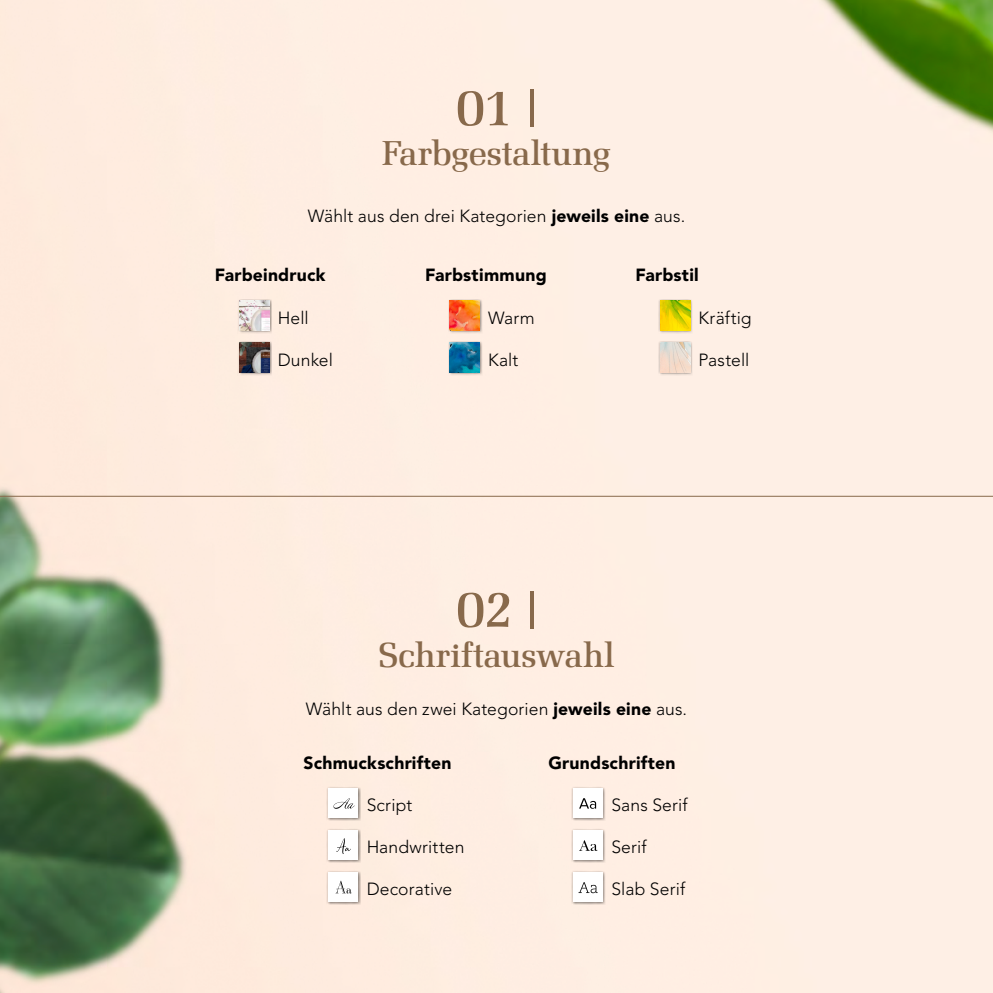
<style>
.page{position:relative;width:993px;height:993px;background:#fff}
.page>*{position:absolute;margin:0;border:0;box-sizing:border-box;transform-origin:0 0}
.t1{font:500 52.5px "Marsei";color:#88694b}
.t2{font:500 33.25px "Marsei";letter-spacing:.005em;color:#88694b}
.t3{font:300 17.5px "Avenir LT";letter-spacing:.005em;color:#000}
.t4{font:900 17.5px "Avenir LT";letter-spacing:.015em;color:#000}
.s1{font-weight:900}
</style>
<div class="page">
<img style="left:0;top:0;width:992px;height:992px">
<div style="left:326px;top:786px;width:35px;height:34px;background:#000;opacity:.5"></div>
<div style="left:328px;top:788px;width:30px;height:29px;background:#fff"></div>
<svg style="left:333px;top:798px;width:21px;height:10px"></svg>
<div style="left:326px;top:828px;width:35px;height:34px;background:#000;opacity:.5"></div>
<div style="left:328px;top:830px;width:30px;height:29px;background:#fff"></div>
<svg style="left:336px;top:838px;width:15px;height:15px"></svg>
<div style="left:326px;top:870px;width:35px;height:34px;background:#000;opacity:.5"></div>
<div style="left:328px;top:872px;width:30px;height:29px;background:#fff"></div>
<svg style="left:336px;top:880px;width:16px;height:13px"></svg>
<div style="left:237px;top:299px;width:35px;height:34px;background:#000;opacity:.5"></div>
<img style="left:239px;top:300px;width:30px;height:30px">
<div style="left:237px;top:341px;width:35px;height:34px;background:#000;opacity:.5"></div>
<img style="left:239px;top:342px;width:30px;height:30px">
<div style="left:571px;top:786px;width:34px;height:34px;background:#000;opacity:.5"></div>
<div style="left:573px;top:788px;width:29px;height:29px;background:#fff"></div>
<svg style="left:579px;top:798px;width:17px;height:10px"></svg>
<div style="left:571px;top:828px;width:34px;height:34px;background:#000;opacity:.5"></div>
<div style="left:573px;top:830px;width:29px;height:29px;background:#fff"></div>
<svg style="left:580px;top:840px;width:17px;height:10px"></svg>
<div style="left:571px;top:870px;width:34px;height:34px;background:#000;opacity:.5"></div>
<div style="left:573px;top:872px;width:29px;height:29px;background:#fff"></div>
<svg style="left:579px;top:882px;width:18px;height:10px"></svg>
<div style="left:447px;top:299px;width:35px;height:34px;background:#000;opacity:.5"></div>
<img style="left:449px;top:300px;width:30px;height:30px">
<div style="left:447px;top:341px;width:35px;height:34px;background:#000;opacity:.5"></div>
<img style="left:449px;top:342px;width:30px;height:30px">
<div style="left:657px;top:299px;width:35px;height:34px;background:#000;opacity:.5"></div>
<img style="left:660px;top:300px;width:29px;height:30px">
<div style="left:657px;top:341px;width:35px;height:34px;background:#000;opacity:.5"></div>
<img style="left:660px;top:342px;width:29px;height:30px">
<hr style="left:0;top:496px;width:992px;height:1px;background:#88694b">
<h1 class="t1" style="left:456px;top:77px;width:82px">01 |</h1>
<h2 class="t2" style="left:382px;top:134px;width:230px">Farbgestaltung</h2>
<p class="t3" style="left:307px;top:205px;width:379px">Wählt aus den drei Kategorien <span class="s1">jeweils eine</span> aus.</p>
<p class="t4" style="left:215px;top:265px;width:112px">Farbeindruck</p>
<p class="t3" style="left:278px;top:307px;width:32px">Hell</p>
<p class="t3" style="left:278px;top:349px;width:57px">Dunkel</p>
<p class="t4" style="left:425px;top:265px;width:123px">Farbstimmung</p>
<p class="t3" style="left:488px;top:307px;width:48px">Warm</p>
<p class="t3" style="left:488px;top:349px;width:32px">Kalt</p>
<p class="t4" style="left:635px;top:265px;width:65px">Farbstil</p>
<p class="t3" style="left:698px;top:307px;width:55px">Kräftig</p>
<p class="t3" style="left:698px;top:349px;width:52px">Pastell</p>
<h1 class="t1" style="left:456px;top:578px;width:82px">02 |</h1>
<h2 class="t2" style="left:378px;top:635px;width:237px">Schriftauswahl</h2>
<p class="t3" style="left:306px;top:698px;width:383px">Wählt aus den zwei Kategorien <span class="s1">jeweils eine</span> aus.</p>
<p class="t4" style="left:303px;top:752px;width:149px">Schmuckschriften</p>
<p class="t3" style="left:366px;top:794px;width:47px">Script</p>
<p class="t3" style="left:366px;top:836px;width:99px">Handwritten</p>
<p class="t3" style="left:366px;top:878px;width:87px">Decorative</p>
<p class="t4" style="left:548px;top:752px;width:129px">Grundschriften</p>
<p class="t3" style="left:611px;top:794px;width:78px">Sans Serif</p>
<p class="t3" style="left:611px;top:836px;width:37px">Serif</p>
<p class="t3" style="left:611px;top:878px;width:75px">Slab Serif</p>
</div>
